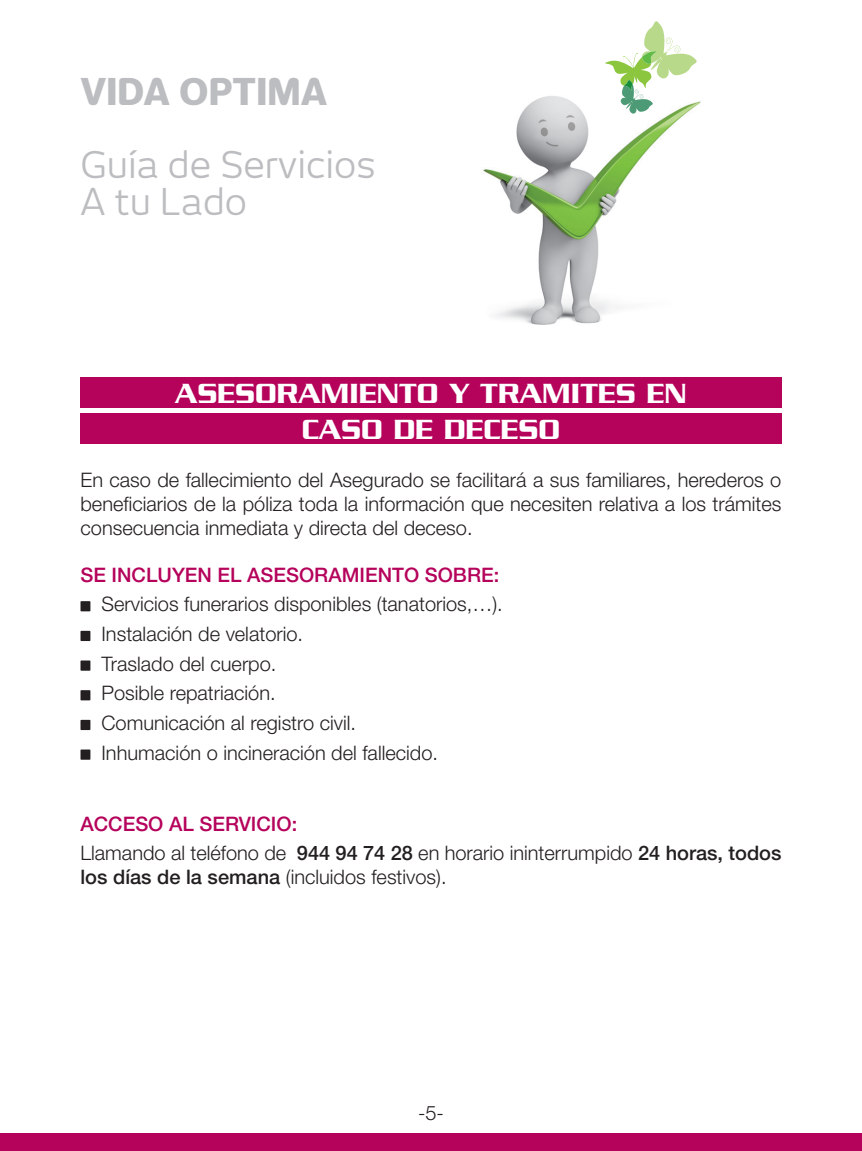
<style>
.page{position:relative;width:862px;height:1151px;background:#fff}
.page>*{position:absolute;margin:0;border:0;box-sizing:border-box;transform-origin:0 0}
.t1{font:36.4px/36.4px "New June";color:#bcbdc0}
.t2{font:800 36.4px "New June";color:#bcbdc0}
.t3{font:500 30px/36px "Serpentine";color:#fff;text-align:center}
.t4{font:300 20px/29.6px "Helvetica Neue LT Std";color:#231f20}
.t5{font:500 20px "Helvetica Neue LT Std";color:#b5025b}
.s1{font-weight:500;color:#b5025b}
.s2{font-weight:500}
</style>
<div class="page">
<div style="left:80px;top:377px;width:701px;height:30px;background:#b5025b"></div>
<div style="left:80px;top:413px;width:701px;height:31px;background:#b5025b"></div>
<div style="left:80px;top:601px;width:10px;height:10px;background:#231f20"></div>
<div style="left:80px;top:631px;width:10px;height:10px;background:#231f20"></div>
<div style="left:80px;top:660px;width:10px;height:11px;background:#231f20"></div>
<div style="left:80px;top:690px;width:10px;height:10px;background:#231f20"></div>
<div style="left:80px;top:720px;width:10px;height:10px;background:#231f20"></div>
<div style="left:80px;top:749px;width:10px;height:11px;background:#231f20"></div>
<img style="left:483px;top:96px;width:202px;height:229px">
<svg style="left:604px;top:21px;width:97px;height:93px"></svg>
<div style="left:0;top:1134px;width:862px;height:17px;background:#b5025b"></div>
<h1 class="t2" style="left:80px;top:71px;width:248px">VIDA OPTIMA</h1>
<h1 class="t1" style="left:80px;top:146px;width:297px">Guía de Servicios<br>A tu Lado</h1>
<h2 class="t3" style="left:175px;top:376px;width:513px">ASESORAMIENTO Y TRAMITES EN<br>CASO DE DECESO</h2>
<p class="t4" style="left:80px;top:467px;width:702px;line-height:24px;text-align:justify">En caso de fallecimiento del Asegurado se facilitará a sus familiares, herederos o beneficiarios de la póliza toda la información que necesiten relativa a los trámites consecuencia inmediata y directa del deceso.</p>
<p class="t5" style="left:80px;top:563px;width:420px">SE INCLUYEN EL ASESORAMIENTO SOBRE:</p>
<p class="t4" style="left:102px;top:589px;width:403px">Servicios funerarios disponibles (tanatorios,…).<br>Instalación de velatorio.<br>Traslado del cuerpo.<br>Posible repatriación.<br>Comunicación al registro civil.<br>Inhumación o incineración del fallecido.</p>
<p class="t4" style="left:80px;top:808px;width:702px"><span class="s1">ACCESO AL SERVICIO:<br></span>Llamando al teléfono de <span class="s2">944 94 74 28</span> en horario ininterrumpido <span class="s2">24 horas, todos</span></p>
<p class="t4" style="left:80px;top:862px;width:368px"><span class="s2">los días de la semana</span> (incluidos festivos).</p>
<p class="t4" style="left:418px;top:1097px;width:27px">-5-</p>
</div>
